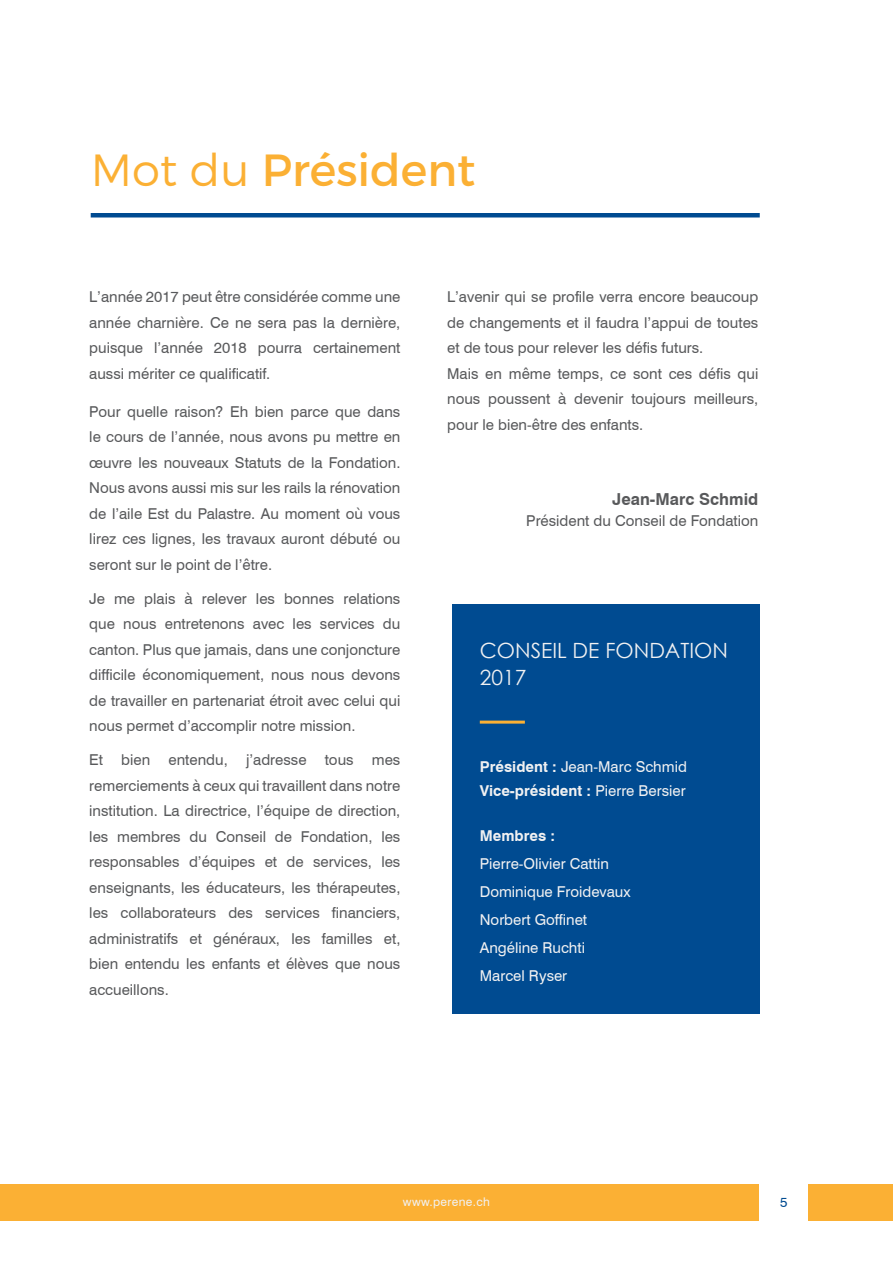
<style>
.page{position:relative;width:893px;height:1263px;background:#fff}
.page>*{position:absolute;margin:0;border:0;box-sizing:border-box;transform-origin:0 0}
.t1{font:45px "Montserrat";color:#fbb034}
.t2{font:21px "Century Gothic";color:#f1f1f2}
.t3{font:700 16.5px "Swiss 721 BT";color:#58595b}
.t4{font:15px/25.5px "Swiss 721 BT";color:#58595b;text-align:justify}
.t5{font:15px/28px "Swiss 721 BT";color:#f1f1f2}
.t6{font:700 15px "Swiss 721 BT";color:#f1f1f2}
.t7{font:13.5px "Swiss 721 BT";color:#004b91}
.t8{font:12px "Swiss 721 BT";letter-spacing:.03em;color:#f1f1f2}
.s1{font-weight:300}
.s2{font-weight:700}
</style>
<div class="page">
<div style="left:0;top:1184px;width:893px;height:36px;background:#fbb034"></div>
<hr style="left:91px;top:213px;width:669px;height:4px;background:#004b91">
<div style="left:760px;top:1183px;width:48px;height:38px;background:#fff"></div>
<div style="left:452px;top:604px;width:308px;height:409px;background:#004b91"></div>
<hr style="left:480px;top:721px;width:45px;height:3px;background:#fbb034">
<h1 class="t1" style="left:91px;top:142px;width:386px"><span class="s1">Mot du</span> Président</h1>
<p class="t4" style="left:89px;top:284px;width:313px">L’année 2017 peut être considérée comme une année charnière. Ce ne sera pas la dernière, puisque l’année 2018 pourra certainement aussi mériter ce qualificatif.</p>
<p class="t4" style="left:89px;top:399px;width:313px">Pour quelle raison? Eh bien parce que dans le cours de l’année, nous avons pu mettre en œuvre les nouveaux Statuts de la Fondation.<br>Nous avons aussi mis sur les rails la rénovation de l’aile Est du Palastre. Au moment où vous lirez ces lignes, les travaux auront débuté ou seront sur le point de l’être.</p>
<p class="t4" style="left:89px;top:586px;width:313px">Je me plais à relever les bonnes relations que nous entretenons avec les services du canton. Plus que jamais, dans une conjoncture difficile économiquement, nous nous devons de travailler en partenariat étroit avec celui qui nous permet d’accomplir notre mission.</p>
<p class="t4" style="left:89px;top:747px;width:313px">Et bien entendu, j’adresse tous mes remerciements à ceux qui travaillent dans notre institution. La directrice, l’équipe de direction, les membres du Conseil de Fondation, les responsables d’équipes et de services, les enseignants, les éducateurs, les thérapeutes, les collaborateurs des services financiers, administratifs et généraux, les familles et, bien entendu les enfants et élèves que nous accueillons.</p>
<p class="t4" style="left:447px;top:284px;width:313px;text-align:left">L’avenir qui se profile verra encore beaucoup de changements et il faudra l’appui de toutes et de tous pour relever les défis futurs.<br>Mais en même temps, ce sont ces défis qui nous poussent à devenir toujours meilleurs, pour le bien-être des enfants.</p>
<p class="t3" style="left:612px;top:489px;width:148px">Jean-Marc Schmid</p>
<p class="t4" style="left:526px;top:507px;width:234px">Président du Conseil de Fondation</p>
<h2 class="t2" style="left:480px;top:636px;width:198px">CONSEIL DE FONDATIO</h2>
<h2 class="t2" style="left:712px;top:636px;width:17px">N</h2>
<h2 class="t2" style="left:480px;top:663px;width:48px">2017</h2>
<p class="t5" style="left:480px;top:754px;width:209px;line-height:24px"><span class="s2">Président :</span> Jean-Marc Schmid<br><span class="s2">Vice-président :</span> Pierre Bersier</p>
<p class="t6" style="left:480px;top:826px;width:77px">Membres :</p>
<p class="t5" style="left:480px;top:849px;width:152px">Pierre-Olivier Cattin<br>Dominique Froidevaux<br>Norbert Goffinet<br>Angéline Ruchti<br>Marcel Ryser</p>
<p class="t8" style="left:403px;top:1194px;width:89px">www.perene.ch</p>
<p class="t7" style="left:780px;top:1194px;width:9px">5</p>
</div>
